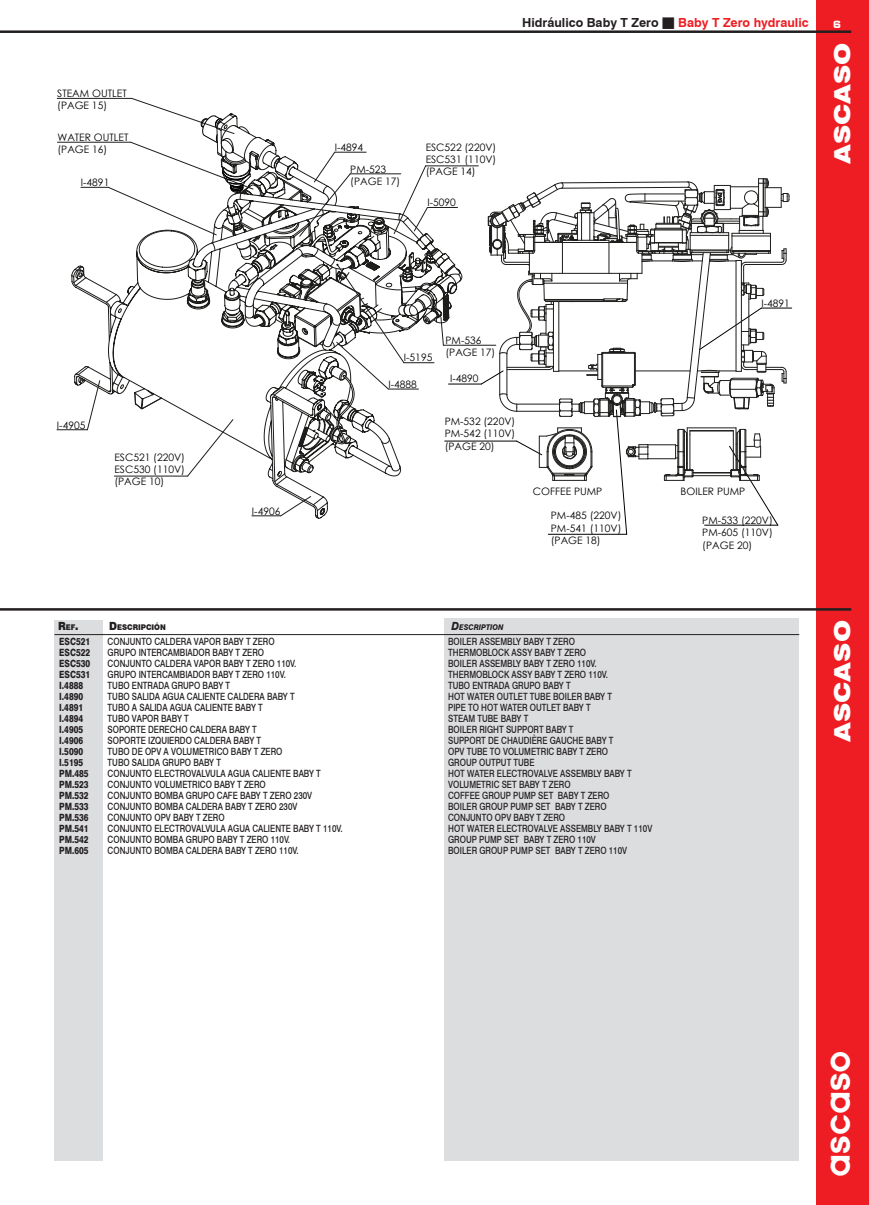
<style>
.page{position:relative;width:869px;height:1205px;background:#fff}
.page>*{position:absolute;margin:0;border:0;box-sizing:border-box;transform-origin:0 0}
.t1{font:27.5px "ASCAS Ologotype";color:#fff}
.t2{font:900 22.5px "Swiss 721 BT";color:#fff;scale:1.2 1}
.TITOL_PAGINA_RIGHT{font:700 12.5px "Swiss 721 BT";color:#231f20}
.t3{font:900 11.25px "Swiss 721 BT";color:#231f20;scale:.9 1}
.t4{font:10.25px/12.2px "Century Gothic";color:#000;text-align:justify}
.TEXTO_REGULAR{font:500 10px "Swiss 721 BT";color:#231f20;scale:.8 1}
.referencia{font:800 10px "Swiss 721 BT";color:#231f20;scale:.8 1}
.t5{font:700 expanded 10px "Square 721 BT";color:#fff;scale:.8 1}
.t6{font:900 7.88px "Swiss 721 BT";color:#231f20;scale:.9 1}
.t7{font:italic 800 7.88px "Swiss 721 BT";color:#231f20;scale:.9 1}
.s1{color:#ee1d23}
.s2{font-size:7.88px}
.s3{font-size:11.25px}
</style>
<div class="page">
<div style="left:815px;top:0;width:53px;height:1205px;background:#ee1d23"></div>
<hr style="left:0;top:30px;width:850px;height:3px;background:#231f20">
<hr style="left:0;top:608px;width:850px;height:3px;background:#231f20">
<hr style="left:57px;top:429px;width:30px;height:1px;background:#1d1d1b">
<hr style="left:57px;top:142px;width:74px;height:1px;background:#1d1d1b">
<hr style="left:57px;top:98px;width:75px;height:1px;background:#1d1d1b">
<hr style="left:443px;top:345px;width:52px;height:1px;background:#1d1d1b">
<svg style="left:71px;top:135px;width:389px;height:382px"></svg>
<hr style="left:761px;top:308px;width:30px;height:1px;background:#000">
<hr style="left:444px;top:441px;width:72px;height:1px;background:#000">
<svg style="left:480px;top:178px;width:309px;height:357px"></svg>
<hr style="left:448px;top:384px;width:33px;height:1px;background:#000">
<svg style="left:81px;top:98px;width:172px;height:137px"></svg>
<svg style="left:299px;top:152px;width:51px;height:85px"></svg>
<hr style="left:350px;top:174px;width:50px;height:1px;background:#1d1d1b">
<svg style="left:393px;top:165px;width:34px;height:69px"></svg>
<hr style="left:425px;top:166px;width:53px;height:1px;background:#1d1d1b">
<svg style="left:187px;top:419px;width:46px;height:57px"></svg>
<hr style="left:114px;top:476px;width:73px;height:1px;background:#1d1d1b">
<div style="left:444px;top:619px;width:354px;height:542px;background:#dcdddf"></div>
<div style="left:54px;top:620px;width:49px;height:541px;background:#dcdddf"></div>
<hr style="left:54px;top:634px;width:744px;height:1px;background:#231f20">
<p class="t4" style="left:57px;top:87px;width:71px">STEAM OUTLET (PAGE 15)</p>
<p class="t4" style="left:57px;top:131px;width:72px">WATER OUTLET (PAGE 16)</p>
<p class="t4" style="left:81px;top:176px;width:30px">I-4891</p>
<p class="t4" style="left:334px;top:141px;width:30px">I-4894</p>
<p class="t4" style="left:350px;top:163px;width:51px">PM-523 (PAGE 17)</p>
<p class="t4" style="left:425px;top:141px;width:72px">ESC522 (220V)<br>ESC531 (110V) (PAGE 14)</p>
<p class="t4" style="left:427px;top:196px;width:30px">I-5090</p>
<p class="TITOL_PAGINA_RIGHT" style="left:522px;top:15px;width:288px">Hidráulico Baby T Zero ■ <span class="s1">Baby T Zero hydraulic</span></p>
<p class="t5" style="left:832px;top:18px;width:11px">6</p>
<h2 class="t2" style="left:828px;top:164px;width:103px;rotate:-90deg">ASCASO</h2>
<p class="t4" style="left:57px;top:418px;width:30px">I-4905</p>
<p class="t4" style="left:114px;top:451px;width:72px">ESC521 (220V)<br>ESC530 (110V) (PAGE 10)</p>
<p class="t4" style="left:252px;top:504px;width:30px">I-4906</p>
<p class="t4" style="left:404px;top:351px;width:30px">I-5195</p>
<p class="t4" style="left:388px;top:378px;width:30px">I-4888</p>
<p class="t4" style="left:445px;top:334px;width:51px">PM-536 (PAGE 17)</p>
<p class="t4" style="left:450px;top:372px;width:30px">I-4890</p>
<p class="t4" style="left:444px;top:415px;width:72px">PM-532 (220V)<br>PM-542 (110V) (PAGE 20)</p>
<p class="t4" style="left:761px;top:297px;width:30px">I-4891</p>
<p class="t4" style="left:532px;top:485px;width:71px">COFFEE PUMP</p>
<p class="t4" style="left:680px;top:485px;width:66px">BOILER PUMP</p>
<p class="t4" style="left:550px;top:509px;width:72px">PM-485 (220V)<br>PM-541 (110V) (PAGE 18)</p>
<p class="t4" style="left:702px;top:514px;width:72px">PM-533 (220V)<br>PM-605 (110V) (PAGE 20)</p>
<p class="t3" style="left:58px;top:619px;width:24px">R<span class="s2">EF</span>.</p>
<p class="t6" style="left:109px;top:622px;width:64px"><span class="s3">D</span>ESCRIPCIÓN</p>
<p class="t7" style="left:451px;top:622px;width:59px"><span class="s3">D</span>ESCRIPTION</p>
<p class="referencia" style="left:59px;top:635px;width:40px">ESC521</p>
<p class="TEXTO_REGULAR" style="left:108px;top:635px;width:210px">CONJUNTO CALDERA VAPOR BABY T ZERO</p>
<p class="TEXTO_REGULAR" style="left:448px;top:635px;width:160px">BOILER ASSEMBLY BABY T ZERO</p>
<p class="referencia" style="left:59px;top:646px;width:40px">ESC522</p>
<p class="TEXTO_REGULAR" style="left:108px;top:646px;width:197px">GRUPO INTERCAMBIADOR BABY T ZERO</p>
<p class="TEXTO_REGULAR" style="left:448px;top:646px;width:174px">THERMOBLOCK ASSY BABY T ZERO</p>
<p class="referencia" style="left:59px;top:657px;width:40px">ESC530</p>
<p class="TEXTO_REGULAR" style="left:108px;top:657px;width:237px">CONJUNTO CALDERA VAPOR BABY T ZERO 110V.</p>
<p class="TEXTO_REGULAR" style="left:448px;top:657px;width:187px">BOILER ASSEMBLY BABY T ZERO 110V.</p>
<p class="referencia" style="left:59px;top:668px;width:40px">ESC531</p>
<p class="TEXTO_REGULAR" style="left:108px;top:668px;width:224px">GRUPO INTERCAMBIADOR BABY T ZERO 110V.</p>
<p class="TEXTO_REGULAR" style="left:448px;top:668px;width:201px">THERMOBLOCK ASSY BABY T ZERO 110V.</p>
<p class="referencia" style="left:59px;top:679px;width:31px">I.4888</p>
<p class="TEXTO_REGULAR" style="left:108px;top:679px;width:155px">TUBO ENTRADA GRUPO BABY T</p>
<p class="TEXTO_REGULAR" style="left:448px;top:679px;width:155px">TUBO ENTRADA GRUPO BABY T</p>
<p class="referencia" style="left:59px;top:690px;width:31px">I.4890</p>
<p class="TEXTO_REGULAR" style="left:108px;top:690px;width:235px">TUBO SALIDA AGUA CALIENTE CALDERA BABY T</p>
<p class="TEXTO_REGULAR" style="left:448px;top:690px;width:206px">HOT WATER OUTLET TUBE BOILER BABY T</p>
<p class="referencia" style="left:59px;top:701px;width:31px">I.4891</p>
<p class="TEXTO_REGULAR" style="left:108px;top:701px;width:195px">TUBO A SALIDA AGUA CALIENTE BABY T</p>
<p class="TEXTO_REGULAR" style="left:448px;top:701px;width:180px">PIPE TO HOT WATER OUTLET BABY T</p>
<p class="referencia" style="left:59px;top:712px;width:31px">I.4894</p>
<p class="TEXTO_REGULAR" style="left:108px;top:712px;width:103px">TUBO VAPOR BABY T</p>
<p class="TEXTO_REGULAR" style="left:448px;top:712px;width:102px">STEAM TUBE BABY T</p>
<p class="referencia" style="left:59px;top:723px;width:31px">I.4905</p>
<p class="TEXTO_REGULAR" style="left:108px;top:723px;width:188px">SOPORTE DERECHO CALDERA BABY T</p>
<p class="TEXTO_REGULAR" style="left:448px;top:723px;width:158px">BOILER RIGHT SUPPORT BABY T</p>
<p class="referencia" style="left:59px;top:734px;width:31px">I.4906</p>
<p class="TEXTO_REGULAR" style="left:108px;top:734px;width:193px">SOPORTE IZQUIERDO CALDERA BABY T</p>
<p class="TEXTO_REGULAR" style="left:448px;top:734px;width:208px">SUPPORT DE CHAUDIÈRE GAUCHE BABY T</p>
<p class="referencia" style="left:59px;top:745px;width:31px">I.5090</p>
<p class="TEXTO_REGULAR" style="left:108px;top:745px;width:220px">TUBO DE OPV A VOLUMETRICO BABY T ZERO</p>
<p class="TEXTO_REGULAR" style="left:448px;top:745px;width:201px">OPV TUBE TO VOLUMETRIC BABY T ZERO</p>
<p class="referencia" style="left:59px;top:756px;width:31px">I.5195</p>
<p class="TEXTO_REGULAR" style="left:108px;top:756px;width:143px">TUBO SALIDA GRUPO BABY T</p>
<p class="TEXTO_REGULAR" style="left:448px;top:756px;width:109px">GROUP OUTPUT TUBE</p>
<p class="referencia" style="left:59px;top:767px;width:38px">PM.485</p>
<p class="TEXTO_REGULAR" style="left:108px;top:767px;width:268px">CONJUNTO ELECTROVALVULA AGUA CALIENTE BABY T</p>
<p class="TEXTO_REGULAR" style="left:448px;top:767px;width:231px">HOT WATER ELECTROVALVE ASSEMBLY BABY T</p>
<p class="referencia" style="left:59px;top:778px;width:38px">PM.523</p>
<p class="TEXTO_REGULAR" style="left:108px;top:778px;width:199px">CONJUNTO VOLUMETRICO BABY T ZERO</p>
<p class="TEXTO_REGULAR" style="left:448px;top:778px;width:154px">VOLUMETRIC SET BABY T ZERO</p>
<p class="referencia" style="left:59px;top:789px;width:38px">PM.532</p>
<p class="TEXTO_REGULAR" style="left:108px;top:789px;width:257px">CONJUNTO BOMBA GRUPO CAFE BABY T ZERO 230V</p>
<p class="TEXTO_REGULAR" style="left:448px;top:789px;width:203px">COFFEE GROUP PUMP SET BABY T ZERO</p>
<p class="referencia" style="left:59px;top:800px;width:38px">PM.533</p>
<p class="TEXTO_REGULAR" style="left:108px;top:800px;width:238px">CONJUNTO BOMBA CALDERA BABY T ZERO 230V</p>
<p class="TEXTO_REGULAR" style="left:448px;top:800px;width:199px">BOILER GROUP PUMP SET BABY T ZERO</p>
<p class="referencia" style="left:59px;top:811px;width:38px">PM.536</p>
<p class="TEXTO_REGULAR" style="left:108px;top:811px;width:148px">CONJUNTO OPV BABY T ZERO</p>
<p class="TEXTO_REGULAR" style="left:448px;top:811px;width:148px">CONJUNTO OPV BABY T ZERO</p>
<p class="referencia" style="left:59px;top:822px;width:38px">PM.541</p>
<p class="TEXTO_REGULAR" style="left:108px;top:822px;width:295px">CONJUNTO ELECTROVALVULA AGUA CALIENTE BABY T 110V.</p>
<p class="TEXTO_REGULAR" style="left:448px;top:822px;width:256px">HOT WATER ELECTROVALVE ASSEMBLY BABY T 110V</p>
<p class="referencia" style="left:59px;top:833px;width:38px">PM.542</p>
<p class="TEXTO_REGULAR" style="left:108px;top:833px;width:229px">CONJUNTO BOMBA GRUPO BABY T ZERO 110V.</p>
<p class="TEXTO_REGULAR" style="left:448px;top:833px;width:186px">GROUP PUMP SET BABY T ZERO 110V</p>
<p class="referencia" style="left:59px;top:844px;width:38px">PM.605</p>
<p class="TEXTO_REGULAR" style="left:108px;top:844px;width:240px">CONJUNTO BOMBA CALDERA BABY T ZERO 110V.</p>
<p class="TEXTO_REGULAR" style="left:448px;top:844px;width:225px">BOILER GROUP PUMP SET BABY T ZERO 110V</p>
<h2 class="t2" style="left:828px;top:742px;width:103px;rotate:-90deg">ASCASO</h2>
<h1 class="t1" style="left:824px;top:1176px;width:128px;rotate:-90deg">ascaso</h1>
</div>
